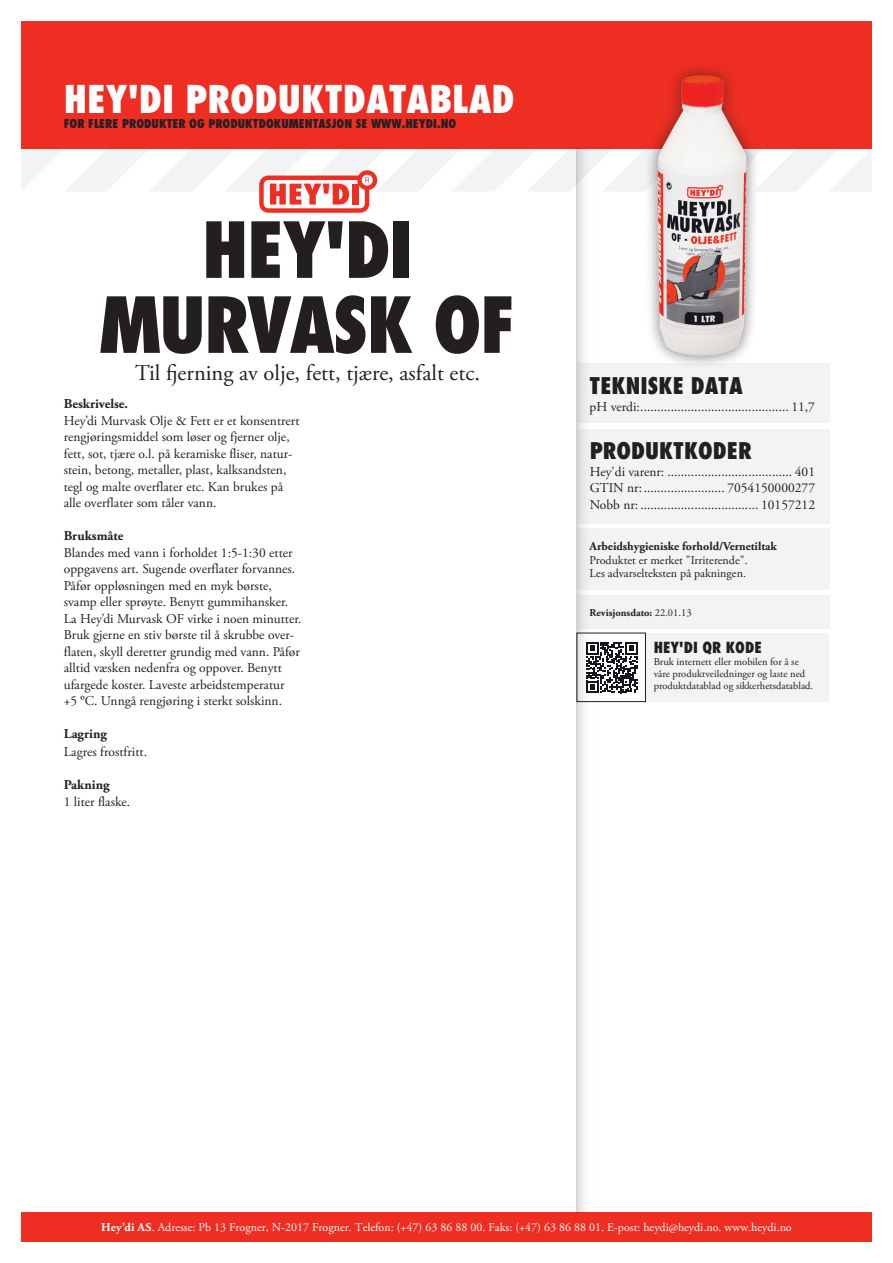
<style>
.page{position:relative;width:893px;height:1263px;background:#fff}
.page>*{position:absolute;margin:0;border:0;box-sizing:border-box;transform-origin:0 0}
.t1{font:800 condensed 75px/75px "Futura";letter-spacing:-.025em;color:#231f20;text-align:center}
.t2{font:800 condensed 37.5px "Futura";color:#fff}
.t3{font:22.5px "Adobe Garamond Pro";color:#231f20}
.t4{font:800 condensed 22.5px "Futura";color:#231f20}
.t5{font:800 condensed 15px "Futura";color:#231f20}
.t6{font:13.5px/16.5px "Adobe Garamond Pro";color:#231f20}
.t7{font:700 13.5px "Adobe Garamond Pro";color:#231f20}
.t8{font:12px "Adobe Garamond Pro";color:#fff}
.t9{font:12px/13.5px "Adobe Garamond Pro";color:#231f20}
.t10{font:800 condensed 12px "Futura";color:#231f20}
.t11{font:700 12px "Adobe Garamond Pro";color:#231f20}
.t12{font:10.5px/12px "Adobe Garamond Pro";color:#231f20}
.t13{font:700 10.5px "Adobe Garamond Pro";color:#231f20}
.s1{font-family:"Times New Roman"}
.s2{font-weight:400}
.s3{font-weight:700}
</style>
<div class="page">
<div style="left:21px;top:21px;width:851px;height:128px;background:#ee2e22"></div>
<div style="left:21px;top:1212px;width:851px;height:30px;background:#ee2e22"></div>
<div style="left:645px;top:633px;width:184px;height:69px;background:#f2f3f4"></div>
<svg style="left:598px;top:642px;width:39px;height:51px"></svg>
<div style="left:577px;top:429px;width:252px;height:95px;background:#f2f3f4"></div>
<div style="left:577px;top:529px;width:252px;height:61px;background:#f2f3f4"></div>
<div style="left:577px;top:363px;width:252px;height:60px;background:#f2f3f4"></div>
<svg style="left:22px;top:149px;width:849px;height:64px"></svg>
<div style="left:577px;top:595px;width:252px;height:33px;background:#f2f3f4"></div>
<div style="left:642px;top:60px;width:117px;height:309px;background:#231f20;opacity:.5"></div>
<img style="left:657px;top:75px;width:89px;height:281px">
<svg style="left:577px;top:149px;width:21px;height:1063px"></svg>
<h2 class="t2" style="left:64px;top:75px;width:452px">HEY'DI PRODUKTDATABLAD</h2>
<p class="t10" style="left:64px;top:116px;width:394px">FOR FLERE PRODUKTER OG PRODUKTDOKUMENTASJON SE WWW.HEYDI.NO</p>
<h1 class="t1" style="left:99px;top:212px;width:418px">HEY'DI<br>MURVASK OF</h1>
<h3 class="t3" style="left:135px;top:359px;width:346px">Til fjerning av olje, fett, tjære, asfalt etc.</h3>
<p class="t7" style="left:64px;top:396px;width:66px">Beskrivelse.</p>
<p class="t6" style="left:64px;top:413px;width:237px">Hey’di Murvask Olje &amp; Fett er et konsentrert rengjøringsmiddel som løser og fjerner olje, fett, sot, tjære o.l. på keramiske fliser, natur&shy;stein, betong, metaller, plast, kalksandsten, tegl og malte overflater etc. Kan brukes på alle overflater som tåler vann.</p>
<p class="t7" style="left:64px;top:528px;width:61px">Bruksmåte</p>
<p class="t6" style="left:64px;top:545px;width:239px">Blandes med vann i forholdet 1:5-1:30 etter oppgavens art. Sugende overflater forvannes.<br>Påfør oppløsningen med en myk børste, svamp eller sprøyte. Benytt gummihansker.<br>La Hey’di Murvask OF virke i noen minutter.<br>Bruk gjerne en stiv børste til å skrubbe over&shy;flaten, skyll deretter grundig med vann. Påfør alltid væsken nedenfra og oppover. Benytt ufargede koster. Laveste arbeidstemperatur +5 <span class="s1">º</span>C. Unngå rengjøring i sterkt solskinn.</p>
<p class="t7" style="left:64px;top:726px;width:45px">Lagring</p>
<p class="t6" style="left:64px;top:744px;width:85px">Lagres frostfritt.</p>
<p class="t7" style="left:64px;top:777px;width:47px">Pakning</p>
<p class="t6" style="left:64px;top:794px;width:68px">1 liter flaske.</p>
<h3 class="t4" style="left:590px;top:372px;width:155px">TEKNISKE DATA</h3>
<p class="t6" style="left:590px;top:398px;width:227px">pH verdi:............................................ 11,7</p>
<h3 class="t4" style="left:590px;top:437px;width:163px">PRODUKTKODER</h3>
<p class="t6" style="left:590px;top:464px;width:227px;text-align:justify">Hey'di varenr: ..................................... 401<br>GTIN nr:........................ 7054150000277<br>Nobb nr: ................................... 10157212</p>
<p class="t11" style="left:590px;top:539px;width:189px">Arbeidshygieniske forhold/Vernetiltak</p>
<p class="t9" style="left:590px;top:554px;width:159px">Produktet er merket "Irriterende".<br>Les advarselteksten på pakningen.</p>
<p class="t13" style="left:590px;top:606px;width:103px">Revisjonsdato: <span class="s2">22.01.13</span></p>
<p class="t5" style="left:654px;top:638px;width:110px">HEY'DI QR KODE</p>
<p class="t12" style="left:654px;top:656px;width:161px">Bruk internett eller mobilen for å se våre produktveiledninger og laste ned produktdatablad og sikkerhetsdatablad.</p>
<p class="t8" style="left:101px;top:1220px;width:692px"><span class="s3">Hey'di AS</span>. Adresse: Pb 13 Frogner, N-2017 Frogner. Telefon: (+47) 63 86 88 00. Faks: (+47) 63 86 88 01. E-post: heydi@heydi.no. www.heydi.no</p>
</div>
